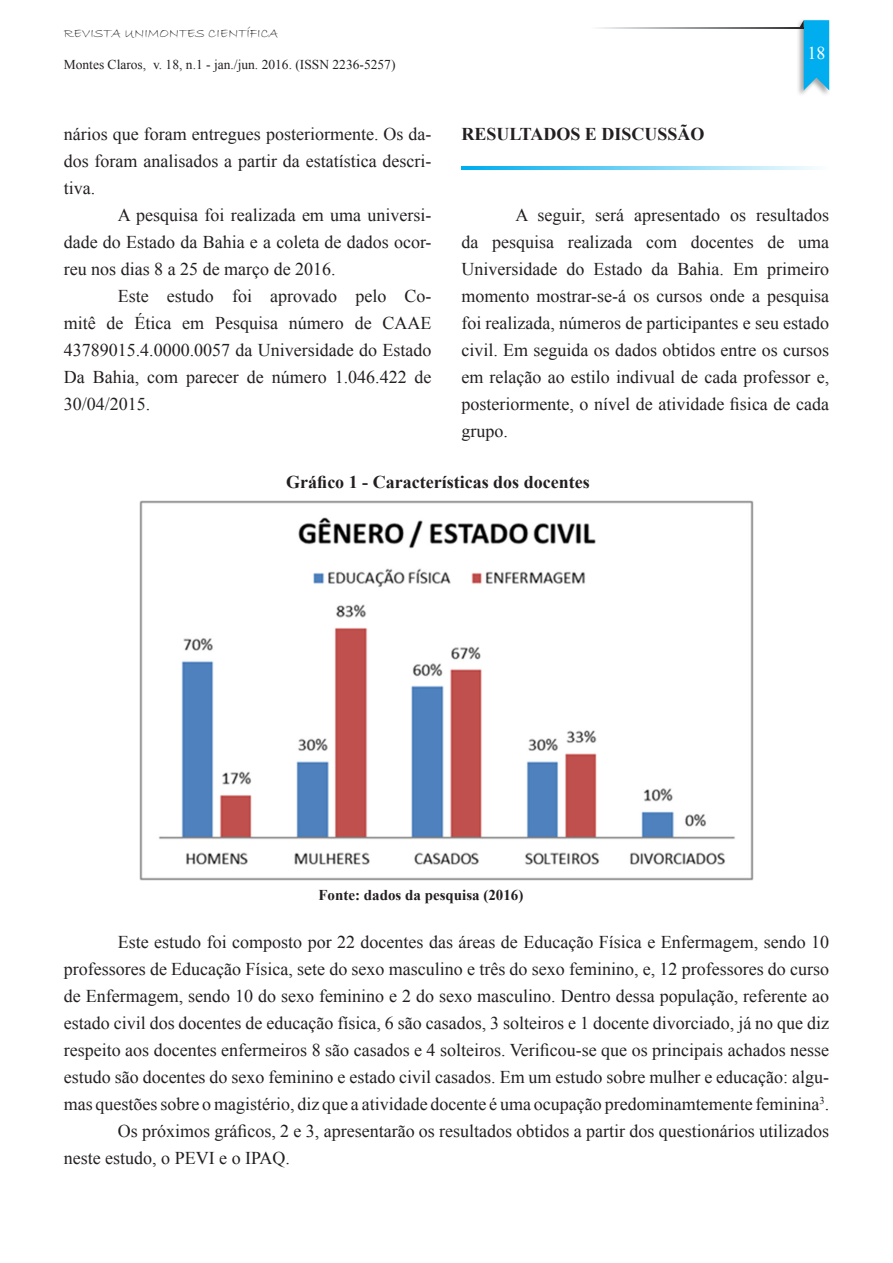
<style>
.page{position:relative;width:893px;height:1263px;background:#fff}
.page>*{position:absolute;margin:0;border:0;box-sizing:border-box;transform-origin:0 0}
.Normal__Web{font:18px/27px "Times New Roman";color:#231f20;text-align:justify}
.Padrão{font:18px/27px "Times New Roman";color:#231f20;text-align:justify}
.Normal__Web-2{font:700 18px "Times New Roman";color:#231f20}
.t1{font:18px "Times New Roman";color:#fff}
.t2{font:700 15px "Times New Roman";color:#231f20}
.t3{font:13.5px "Times New Roman";color:#231f20}
.t4{font:13.5px "Bradley Hand ITC";color:#231f20}
</style>
<div class="page">
<div style="left:796px;top:19px;width:34px;height:78px;background:#231f20;opacity:.4"></div>
<svg style="left:799px;top:20px;width:30px;height:70px;background:#2db3e5"></svg>
<svg style="left:599px;top:28px;width:205px;height:1px"></svg>
<hr style="left:461px;top:167px;width:368px;height:3px;background:#00aeef">
<img style="left:140px;top:500px;width:613px;height:380px">
<p class="t4" style="left:64px;top:25px;width:216px">REVISTA UNIMONTES CIENTÍFICA</p>
<p class="t3" style="left:64px;top:56px;width:333px">Montes Claros, v. 18, n.1 - jan./jun. 2016. (ISSN 2236-5257)</p>
<p class="t1" style="left:807px;top:40px;width:19px">18</p>
<p class="Normal__Web-2" style="left:461px;top:121px;width:245px">RESULTADOS E DISCUSSÃO</p>
<p class="Padrão" style="left:64px;top:120px;width:369px">nários que foram entregues posteriormente. Os da&shy;dos foram analisados a partir da estatística descri&shy;tiva.</p>
<p class="Padrão" style="left:64px;top:201px;width:369px;text-indent:54px">A pesquisa foi realizada em uma universi&shy;dade do Estado da Bahia e a coleta de dados ocor&shy;reu nos dias 8 a 25 de março de 2016.</p>
<p class="Padrão" style="left:64px;top:282px;width:369px;text-indent:54px">Este estudo foi aprovado pelo Co&shy;mitê de Ética em Pesquisa número de CAAE 43789015.4.0000.0057 da Universidade do Estado Da Bahia, com parecer de número 1.046.422 de 30/04/2015.</p>
<p class="Normal__Web" style="left:461px;top:201px;width:369px;text-indent:54px">A seguir, será apresentado os resultados da pesquisa realizada com docentes de uma Universidade do Estado da Bahia. Em primeiro momento mostrar-se-á os cursos onde a pesquisa foi realizada, números de participantes e seu estado civil. Em seguida os dados obtidos entre os cursos em relação ao estilo indivual de cada professor e, posteriormente, o nível de atividade fisica de cada grupo.</p>
<p class="Normal__Web-2" style="left:286px;top:470px;width:305px">Gráfico 1 - Características dos docentes</p>
<p class="t2" style="left:318px;top:885px;width:207px">Fonte: dados da pesquisa (2016)</p>
<p class="Normal__Web" style="left:64px;top:928px;width:767px;text-indent:54px">Este estudo foi composto por 22 docentes das áreas de Educação Física e Enfermagem, sendo 10 professores de Educação Física, sete do sexo masculino e três do sexo feminino, e, 12 professores do curso de Enfermagem, sendo 10 do sexo feminino e 2 do sexo masculino. Dentro dessa população, referente ao estado civil dos docentes de educação física, 6 são casados, 3 solteiros e 1 docente divorciado, já no que diz respeito aos docentes enfermeiros 8 são casados e 4 solteiros. Verificou-se que os principais achados nesse estudo são docentes do sexo feminino e estado civil casados. Em um estudo sobre mulher e educação: algu&shy;mas questões sobre o magistério, diz que a atividade docente é uma ocupação predominamtemente feminina<sup>3</sup>.</p>
<p class="Normal__Web" style="left:64px;top:1117px;width:767px;text-indent:54px">Os próximos gráficos, 2 e 3, apresentarão os resultados obtidos a partir dos questionários utilizados neste estudo, o PEVI e o IPAQ.</p>
</div>
